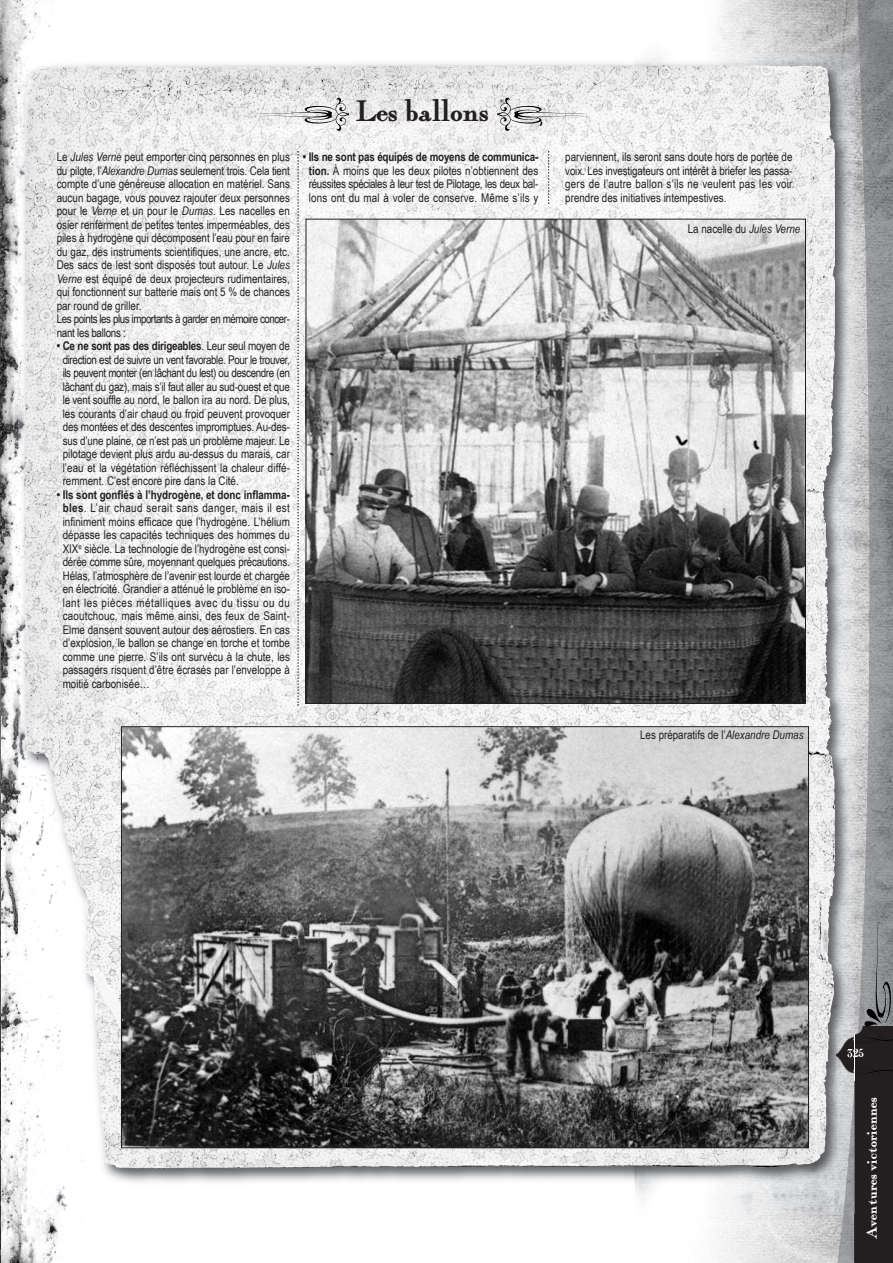
<style>
.page{position:relative;width:893px;height:1263px;background:#fff}
.page>*{position:absolute;margin:0;border:0;box-sizing:border-box;transform-origin:0 0}
.t1{font:30px "Fairfax Station";color:#231f20}
.t2{font:15px "Fairfax Station";color:#fff}
.t3{font:12px/13.5px "Arial Narrow";color:#231f20;text-align:justify}
.t4{font:12px "Fairfax Station";color:#fff}
.s1{font-style:italic}
.s2{font-weight:700}
</style>
<div class="page">
<img style="left:712px;top:0;width:145px;height:1263px">
<img style="left:857px;top:0;width:36px;height:922px">
<img style="left:0;top:0;width:62px;height:1263px">
<svg style="left:0;top:609px;width:1px;height:654px"></svg>
<img style="left:19px;top:53px;width:835px;height:1161px">
<svg style="left:836px;top:922px;width:57px;height:341px;background:#686769"></svg>
<img style="left:115px;top:698px;width:720px;height:471px">
<svg style="left:297px;top:151px;width:2px;height:555px"></svg>
<svg style="left:548px;top:151px;width:1px;height:53px"></svg>
<svg style="left:259px;top:98px;width:90px;height:33px"></svg>
<svg style="left:497px;top:98px;width:90px;height:33px"></svg>
<img style="left:123px;top:728px;width:684px;height:418px">
<img style="left:308px;top:221px;width:496px;height:481px">
<p class="t3" style="left:57px;top:150px;width:235px;text-align:left">Le <span class="s1">Jules Verne</span> peut emporter cinq personnes en plus du pilote, l’<span class="s1">Alexandre Dumas</span> seulement trois. Cela tient compte d’une généreuse allocation en matériel. Sans aucun bagage, vous pouvez rajouter deux personnes pour le <span class="s1">Verne</span> et un pour le <span class="s1">Dumas</span>. Les nacelles en osier renferment de petites tentes imperméables, des piles à hydrogène qui décomposent l’eau pour en faire du gaz, des instruments scientifiques, une ancre, etc.<br>Des sacs de lest sont disposés tout autour. Le <span class="s1">Jules Verne</span> est équipé de deux projecteurs rudimentaires, qui fonctionnent sur batterie mais ont 5 % de chances par round de griller.<br>Les points les plus importants à garder en mémoire concer&shy;nant les ballons :</p>
<p class="t3" style="left:63px;top:339px;width:229px;text-indent:-6px"><span class="s2">• Ce ne sont pas des dirigeables</span>. Leur seul moyen de direction est de suivre un vent favorable. Pour le trouver, ils peuvent monter (en lâchant du lest) ou descendre (en lâchant du gaz), mais s’il faut aller au sud-ouest et que le vent souffle au nord, le ballon ira au nord. De plus, les courants d’air chaud ou froid peuvent provoquer des montées et des descentes impromptues. Au-des&shy;sus d’une plaine, ce n’est pas un problème majeur. Le pilotage devient plus ardu au-dessus du marais, car l’eau et la végétation réfléchissent la chaleur diffé&shy;remment. C’est encore pire dans la Cité.</p>
<p class="t3" style="left:63px;top:487px;width:229px;text-indent:-6px"><span class="s2">• Ils sont gonflés à l’hydrogène, et donc inflamma&shy;bles</span>. L’air chaud serait sans danger, mais il est infiniment moins efficace que l’hydrogène. L’hélium dépasse les capacités techniques des hommes du XIX<sup>e</sup> siècle. La technologie de l’hydrogène est consi&shy;dérée comme sûre, moyennant quelques précautions.<br>Hélas, l’atmosphère de l’avenir est lourde et chargée en électricité. Grandier a atténué le problème en iso&shy;lant les pièces métalliques avec du tissu ou du caoutchouc, mais même ainsi, des feux de Saint-Elme dansent souvent autour des aérostiers. En cas d’explosion, le ballon se change en torche et tombe comme une pierre. S’ils ont survécu à la chute, les passagers risquent d’être écrasés par l’enveloppe à moitié carbonisée…</p>
<p class="t1" style="left:356px;top:95px;width:134px">Les ballons</p>
<p class="t3" style="left:303px;top:150px;width:237px;text-align:center"><span class="s2">• Ils ne sont pas équipés de moyens de communica&shy;tion.</span> À moins que les deux pilotes n’obtiennent des réussites spéciales à leur test de Pilotage, les deux bal&shy;lons ont du mal à voler de conserve. Même s’ils y</p>
<p class="t3" style="left:565px;top:150px;width:229px">parviennent, ils seront sans doute hors de portée de voix. Les investigateurs ont intérêt à briefer les passa&shy;gers de l’autre ballon s’ils ne veulent pas les voir prendre des initiatives intempestives.</p>
<p class="t3" style="left:688px;top:222px;width:114px">La nacelle du <span class="s1">Jules Verne</span></p>
<p class="t3" style="left:640px;top:728px;width:165px">Les préparatifs de l’<span class="s1">Alexandre Dumas</span></p>
<p class="t4" style="left:847px;top:1046px;width:18px">325</p>
<p class="t2" style="left:863px;top:1239px;width:143px;rotate:-90deg">Aventures victoriennes</p>
</div>
